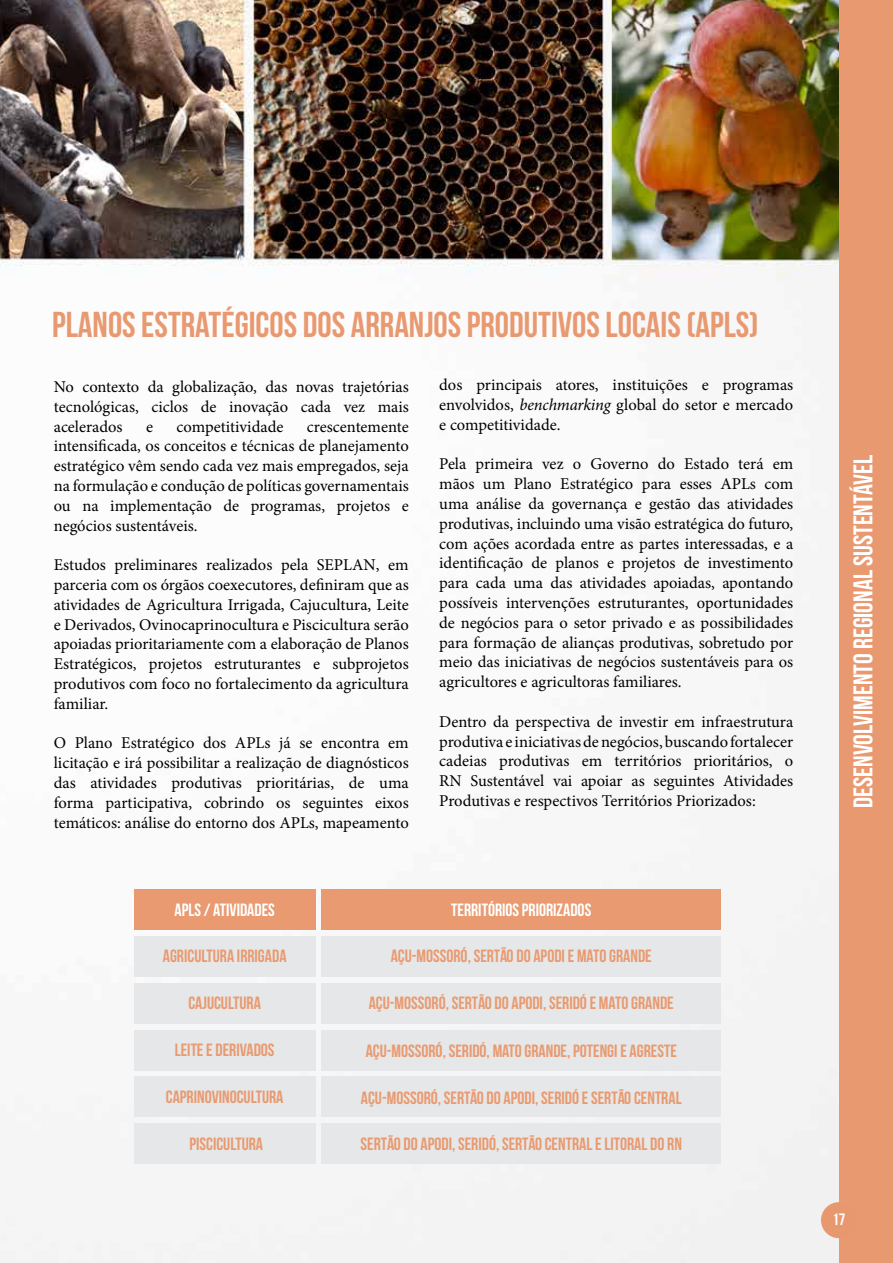
<style>
.page{position:relative;width:893px;height:1263px;background:#fff}
.page>*{position:absolute;margin:0;border:0;box-sizing:border-box;transform-origin:0 0}
.t1{font:36px "Bebas Neue";color:#e99970}
.t2{font:27px "Bebas Neue";color:#fff}
.t3{font:17.7px "Bebas Neue";color:#e99a70}
.t4{font:17.7px "Bebas Neue";color:#fff}
.t5{font:16.5px/19.8px "Minion Pro";color:#000;text-align:justify}
.t6{font:16.5px "Bebas Neue";color:#fff}
.s1{font-style:italic}
</style>
<div class="page">
<img style="left:0;top:0;width:840px;height:1263px">
<div style="left:840px;top:0;width:53px;height:1263px;background:#e99970"></div>
<div style="left:134px;top:889px;width:181px;height:41px;background:#e99a70"></div>
<div style="left:322px;top:889px;width:399px;height:41px;background:#e99a70"></div>
<div style="left:134px;top:936px;width:181px;height:41px;background:#e6e7e8"></div>
<div style="left:322px;top:936px;width:399px;height:41px;background:#e6e7e8"></div>
<div style="left:134px;top:983px;width:181px;height:40px;background:#e6e7e8"></div>
<div style="left:322px;top:983px;width:399px;height:40px;background:#e6e7e8"></div>
<div style="left:134px;top:1030px;width:181px;height:40px;background:#e6e7e8"></div>
<div style="left:322px;top:1030px;width:399px;height:40px;background:#e6e7e8"></div>
<div style="left:134px;top:1077px;width:181px;height:40px;background:#e6e7e8"></div>
<div style="left:322px;top:1077px;width:399px;height:40px;background:#e6e7e8"></div>
<div style="left:134px;top:1123px;width:181px;height:41px;background:#e6e7e8"></div>
<div style="left:322px;top:1123px;width:399px;height:41px;background:#e6e7e8"></div>
<div style="left:821px;top:1202px;width:36px;height:36px;background:#e8986f;border-radius:50%"></div>
<h1 class="t1" style="left:52px;top:304px;width:708px">PLANOS ESTRATÉGICOS DOS ARRANJOS PRODUTIVOS LOCAIS (APLS)</h1>
<p class="t5" style="left:54px;top:377px;width:356px">No contexto da globalização, das novas trajetórias tecnológicas, ciclos de inovação cada vez mais acelerados</p>
<p class="t5" style="left:146px;top:416px;width:9px">e</p>
<p class="t5" style="left:177px;top:416px;width:108px">competitividade</p>
<p class="t5" style="left:54px;top:416px;width:356px;text-indent:253px">crescentemente intensificada, os conceitos e técnicas de planejamento estratégico vêm sendo cada vez mais empregados, seja na formulação e condução de políticas governamentais ou na implementação de programas, projetos e negócios sustentáveis.</p>
<p class="t5" style="left:54px;top:555px;width:357px">Estudos preliminares realizados pela SEPLAN, em parceria com os órgãos coexecutores, definiram que as atividades de Agricultura Irrigada, Cajucultura, Leite e Derivados, Ovinocaprinocultura e Piscicultura serão apoiadas prioritariamente com a elaboração de Planos Estratégicos, projetos estruturantes e subprojetos produtivos com foco no fortalecimento da agricultura familiar.</p>
<p class="t5" style="left:54px;top:733px;width:356px">O Plano Estratégico dos APLs já se encontra em licitação e irá possibilitar a realização de diagnósticos das atividades produtivas prioritárias, de uma forma participativa, cobrindo os seguintes eixos temáticos: análise do entorno dos APLs, mapeamento</p>
<p class="t5" style="left:439px;top:375px;width:356px">dos principais atores, instituições e programas envolvidos, <span class="s1">benchmarking</span> global do setor e mercado e competitividade.</p>
<p class="t5" style="left:439px;top:454px;width:356px">Pela primeira vez o Governo do Estado terá em mãos um Plano Estratégico para esses APLs com uma análise da governança e gestão das atividades produtivas, incluindo uma visão estratégica do futuro, com ações acordada entre as partes interessadas, e a identificação de planos e projetos de investimento para cada uma das atividades apoiadas, apontando possíveis intervenções estruturantes, oportunidades de negócios para o setor privado e as possibilidades para formação de alianças produtivas, sobretudo por meio das iniciativas de negócios sustentáveis para os agricultores e agricultoras familiares.</p>
<p class="t5" style="left:439px;top:712px;width:356px">Dentro da perspectiva de investir em infraestrutura produtiva e iniciativas de negócios, buscando fortalecer cadeias produtivas em territórios prioritários, o RN Sustentável vai apoiar as seguintes Atividades Produtivas e respectivos Territórios Priorizados:</p>
<p class="t4" style="left:174px;top:900px;width:102px">APLS / ATIVIDADES</p>
<p class="t4" style="left:451px;top:900px;width:142px">TERRITÓRIOS PRIORIZADOS</p>
<p class="t3" style="left:163px;top:946px;width:125px">AGRICULTURA IRRIGADA</p>
<p class="t3" style="left:188px;top:993px;width:74px">CAJUCULTURA</p>
<p class="t3" style="left:175px;top:1040px;width:101px">LEITE E DERIVADOS</p>
<p class="t3" style="left:166px;top:1087px;width:119px">CAPRINOVINOCULTURA</p>
<p class="t3" style="left:190px;top:1134px;width:75px">PISCICULTURA</p>
<p class="t3" style="left:391px;top:946px;width:263px">AÇU-MOSSORÓ, SERTÃO DO APODI E MATO GRANDE</p>
<p class="t3" style="left:369px;top:993px;width:307px">AÇU-MOSSORÓ, SERTÃO DO APODI, SERIDÓ E MATO GRANDE</p>
<p class="t3" style="left:366px;top:1041px;width:313px">AÇU-MOSSORÓ, SERIDÓ, MATO GRANDE, POTENGI E AGRESTE</p>
<p class="t3" style="left:361px;top:1088px;width:322px">AÇU-MOSSORÓ, SERTÃO DO APODI, SERIDÓ E SERTÃO CENTRAL</p>
<p class="t3" style="left:361px;top:1134px;width:323px">SERTÃO DO APODI, SERIDÓ, SERTÃO CENTRAL E LITORAL DO RN</p>
<h2 class="t2" style="left:848px;top:808px;width:354px;rotate:-90deg">DESENVOLVIMENTO REGIONAL SUSTENTÁVEL</h2>
<p class="t6" style="left:832px;top:1210px;width:15px">17</p>
</div>
